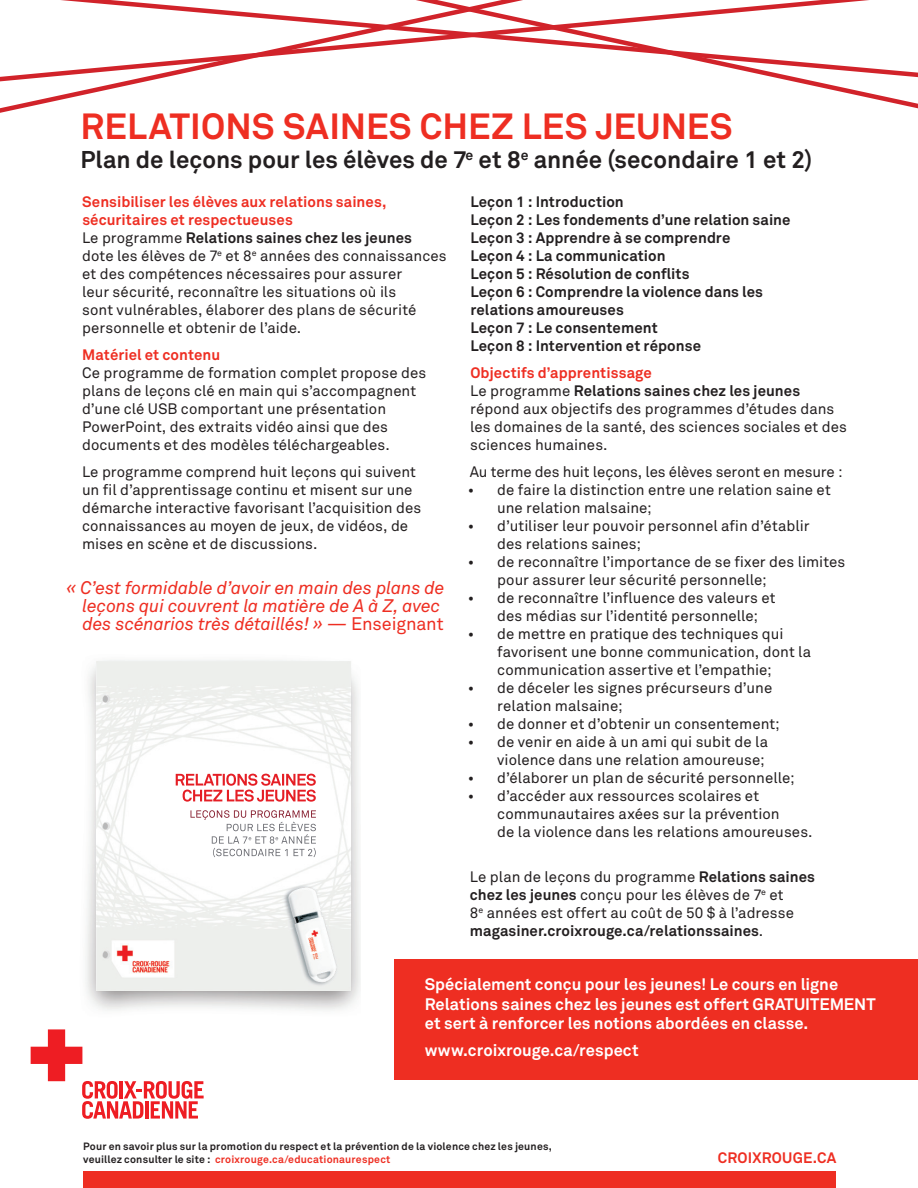
<style>
.page{position:relative;width:918px;height:1188px;background:#fff}
.page>*{position:absolute;margin:0;border:0;box-sizing:border-box;transform-origin:0 0}
.t1{font:700 36px "Akkurat Std";letter-spacing:.005em;color:#ee2e22}
.t2{font:700 24px "Akkurat Std";color:#231f20}
.Paragraph_Style_1{font:italic 18px/18px "Akkurat Std";letter-spacing:-.01em;color:#ee2e22}
.Paragraph_Style_1-2{font:700 16.5px/19.5px "Akkurat Std";color:#fff}
.Paragraph_Style_1-3{font:15px/18px "Akkurat Std";letter-spacing:.005em;color:#231f20}
.Paragraph_Style_1-4{font:700 15px/18px "Akkurat Std";letter-spacing:.005em;color:#231f20}
.t3{font:700 15px "Akkurat Std";letter-spacing:.015em;color:#ee2e22}
.t4{font:700 10.5px/12.6px "Akkurat Std";letter-spacing:.015em;color:#231f20}
.s1{font-weight:700;color:#ee2e22}
.s2{font-weight:700}
.s3{font-style:normal}
.s4{color:#ee2e22}
</style>
<div class="page">
<svg style="left:30px;top:1029px;width:174px;height:90px"></svg>
<div style="left:83px;top:1171px;width:753px;height:17px;background:#ee2e22"></div>
<svg style="left:838px;top:91px;width:80px;height:18px"></svg>
<svg style="left:590px;top:0;width:328px;height:91px"></svg>
<svg style="left:0;top:0;width:590px;height:113px"></svg>
<img style="left:97px;top:661px;width:254px;height:330px">
<img style="left:193px;top:835px;width:60px;height:22px">
<img style="left:163px;top:768px;width:158px;height:67px">
<img style="left:227px;top:822px;width:89px;height:9px">
<img style="left:212px;top:834px;width:104px;height:10px">
<img style="left:213px;top:848px;width:103px;height:9px">
<img style="left:202px;top:810px;width:114px;height:8px">
<img style="left:213px;top:774px;width:103px;height:12px">
<div style="left:394px;top:959px;width:524px;height:120px;background:#ee2e22"></div>
<p class="t1" style="left:81px;top:105px;width:653px">RELATIONS SAINES CHEZ LES JEUNES</p>
<p class="t2" style="left:80px;top:145px;width:733px">Plan de leçons pour les élèves de 7<sup>e</sup> et 8<sup>e</sup> année (secondaire 1 et 2)</p>
<p class="Paragraph_Style_1-3" style="left:82px;top:193px;width:366px"><span class="s1">Sensibiliser les élèves aux relations saines, sécuritaires et respectueuses<br></span>Le programme <span class="s2">Relations saines chez les jeunes </span>dote les élèves de 7<sup>e</sup> et 8<sup>e</sup> années des connaissances et des compétences nécessaires pour assurer<br>leur sécurité, reconnaître les situations où ils<br>sont vulnérables, élaborer des plans de sécurité personnelle et obtenir de l’aide.</p>
<p class="Paragraph_Style_1-3" style="left:82px;top:346px;width:346px"><span class="s1">Matériel et contenu<br></span>Ce programme de formation complet propose des plans de leçons clé en main qui s’accompagnent d’une clé USB comportant une présentation PowerPoint, des extraits vidéo ainsi que des documents et des modèles téléchargeables.</p>
<p class="Paragraph_Style_1-3" style="left:82px;top:463px;width:341px">Le programme comprend huit leçons qui suivent un fil d’apprentissage continu et misent sur une démarche interactive favorisant l’acquisition des connaissances au moyen de jeux, de vidéos, de mises en scène et de discussions.</p>
<p class="Paragraph_Style_1-4" style="left:470px;top:193px;width:155px">Leçon 1 : Introduction</p>
<p class="Paragraph_Style_1-4" style="left:470px;top:211px;width:322px">Leçon 2 : Les fondements d’une relation saine</p>
<p class="Paragraph_Style_1-4" style="left:470px;top:229px;width:262px">Leçon 3 : Apprendre à se comprendre</p>
<p class="Paragraph_Style_1-4" style="left:470px;top:247px;width:197px">Leçon 4 : La communication</p>
<p class="Paragraph_Style_1-4" style="left:470px;top:265px;width:221px">Leçon 5 : Résolution de conflits</p>
<p class="Paragraph_Style_1-4" style="left:470px;top:283px;width:294px">Leçon 6 : Comprendre la violence dans les relations amoureuses</p>
<p class="Paragraph_Style_1-4" style="left:470px;top:319px;width:189px">Leçon 7 : Le consentement</p>
<p class="Paragraph_Style_1-4" style="left:470px;top:337px;width:232px">Leçon 8 : Intervention et réponse</p>
<p class="Paragraph_Style_1-3" style="left:470px;top:364px;width:378px"><span class="s1">Objectifs d’apprentissage<br></span>Le programme <span class="s2">Relations saines chez les jeunes </span>répond aux objectifs des programmes d’études dans les domaines de la santé, des sciences sociales et des sciences humaines.</p>
<p class="Paragraph_Style_1-3" style="left:470px;top:463px;width:374px">Au terme des huit leçons, les élèves seront en mesure :</p>
<p class="Paragraph_Style_1-3" style="left:497px;top:481px;width:335px;text-indent:-29px">• de faire la distinction entre une relation saine et une relation malsaine;</p>
<p class="Paragraph_Style_1-3" style="left:497px;top:517px;width:314px;text-indent:-29px">• d’utiliser leur pouvoir personnel afin d’établir des relations saines;</p>
<p class="Paragraph_Style_1-3" style="left:497px;top:553px;width:350px;text-indent:-29px">• de reconnaître l’importance de se fixer des limites pour assurer leur sécurité personnelle;</p>
<p class="Paragraph_Style_1-3" style="left:497px;top:589px;width:280px;text-indent:-29px">• de reconnaître l’influence des valeurs et des médias sur l’identité personnelle;</p>
<p class="Paragraph_Style_1-3" style="left:497px;top:625px;width:316px;text-indent:-29px">• de mettre en pratique des techniques qui favorisent une bonne communication, dont la communication assertive et l’empathie;</p>
<p class="Paragraph_Style_1-3" style="left:497px;top:679px;width:277px;text-indent:-29px">• de déceler les signes précurseurs d’une relation malsaine;</p>
<p class="Paragraph_Style_1-3" style="left:468px;top:715px;width:313px">• de donner et d’obtenir un consentement;</p>
<p class="Paragraph_Style_1-3" style="left:468px;top:733px;width:302px;text-align:right">• de venir en aide à un ami qui subit de la violence dans une relation amoureuse;</p>
<p class="Paragraph_Style_1-3" style="left:468px;top:769px;width:328px">• d’élaborer un plan de sécurité personnelle;</p>
<p class="Paragraph_Style_1-3" style="left:497px;top:787px;width:317px;text-indent:-29px">• d’accéder aux ressources scolaires et communautaires axées sur la prévention<br>de la violence dans les relations amoureuses.</p>
<p class="Paragraph_Style_1" style="left:82px;top:579px;width:364px;text-indent:-16px">« C’est formidable d’avoir en main des plans de leçons qui couvrent la matière de A à Z, avec des scénarios très détaillés! » — <span class="s3">Enseignant</span></p>
<p class="Paragraph_Style_1-3" style="left:470px;top:868px;width:347px">Le plan de leçons du programme <span class="s2">Relations saines chez les jeunes</span> conçu pour les élèves de 7<sup>e</sup> et<br>8<sup>e</sup> années est offert au coût de 50 $ à l’adresse <span class="s2">magasiner.croixrouge.ca/relationssaines</span>.</p>
<p class="Paragraph_Style_1-2" style="left:425px;top:975px;width:452px">Spécialement conçu pour les jeunes! Le cours en ligne<br>Relations saines chez les jeunes est offert GRATUITEMENT et sert à renforcer les notions abordées en classe.</p>
<p class="Paragraph_Style_1-2" style="left:425px;top:1040px;width:215px">www.croixrouge.ca/respect</p>
<p class="t4" style="left:83px;top:1140px;width:470px">Pour en savoir plus sur la promotion du respect et la prévention de la violence chez les jeunes, veuillez consulter le site : <span class="s4">croixrouge.ca/educationaurespect</span></p>
<p class="t3" style="left:718px;top:1149px;width:120px">CROIXROUGE.CA</p>
</div>
